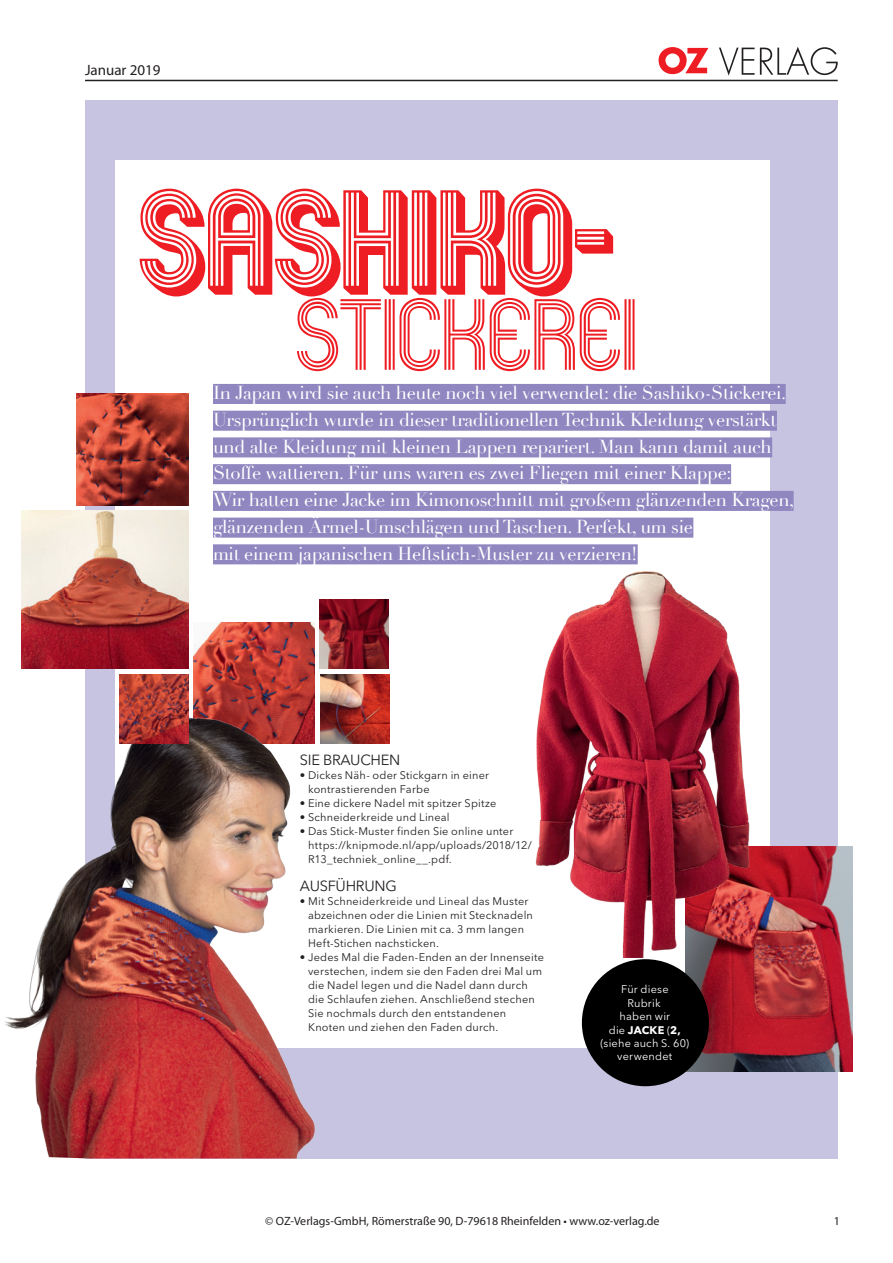
<style>
.page{position:relative;width:893px;height:1263px;background:#fff}
.page>*{position:absolute;margin:0;border:0;box-sizing:border-box;transform-origin:0 0}
.t1{font:127.65px "Mexcellent 3 D";letter-spacing:-.015em;color:#ee1d23}
.t2{font:88.65px "Mexcellent";letter-spacing:-.015em;color:#ee1d23}
.t3{font:18.45px/26.7px "Didot";letter-spacing:-.02em;color:#fff}
.t4{font:15px "Myriad Pro";color:#231f20}
.t5{font:14.55px "Avenir Next LT Pro";letter-spacing:-.02em;color:#231f20}
.t6{font:12px "Myriad Pro";color:#231f20}
.t7{font:10.95px/14px "Avenir Next LT Pro";letter-spacing:.02em;color:#231f20}
.t8{font:10.95px/13.4px "Avenir Next LT Pro";letter-spacing:.015em;color:#fff;text-align:center}
.s1{font-weight:700}
</style>
<div class="page">
<hr style="left:85px;top:80px;width:753px;height:1px;background:#231f20">
<svg style="left:659px;top:47px;width:49px;height:27px"></svg>
<svg style="left:719px;top:47px;width:119px;height:29px"></svg>
<div style="left:85px;top:100px;width:753px;height:1059px;background:#c6c4e1"></div>
<div style="left:115px;top:160px;width:654px;height:887px;background:#fff"></div>
<img style="left:22px;top:510px;width:167px;height:158px">
<img style="left:319px;top:599px;width:69px;height:69px">
<img style="left:320px;top:674px;width:69px;height:69px">
<img style="left:77px;top:393px;width:111px;height:113px">
<img style="left:193px;top:622px;width:121px;height:87px">
<img style="left:4px;top:709px;width:316px;height:449px">
<img style="left:686px;top:847px;width:166px;height:224px">
<img style="left:120px;top:674px;width:69px;height:69px">
<img style="left:457px;top:519px;width:335px;height:439px">
<div style="left:213px;top:384px;width:573px;height:20px;background:#9087c0"></div>
<div style="left:213px;top:411px;width:564px;height:20px;background:#9087c0"></div>
<div style="left:213px;top:437px;width:559px;height:20px;background:#9087c0"></div>
<div style="left:213px;top:464px;width:518px;height:20px;background:#9087c0"></div>
<div style="left:213px;top:491px;width:581px;height:20px;background:#9087c0"></div>
<div style="left:213px;top:518px;width:480px;height:20px;background:#9087c0"></div>
<div style="left:213px;top:544px;width:425px;height:20px;background:#9087c0"></div>
<div style="left:582px;top:959px;width:127px;height:127px;background:#000;border-radius:50%"></div>
<h3 class="t4" style="left:85px;top:62px;width:77px">Januar 2019</h3>
<h1 class="t1" style="left:134px;top:164px;width:480px">SASHIKO-</h1>
<h2 class="t2" style="left:294px;top:280px;width:345px">STICKEREI</h2>
<p class="t3" style="left:213px;top:380px;width:583px">In Japan wird sie auch heute noch viel verwendet: die Sashiko-Stickerei.<br>Ursprünglich wurde in dieser traditionellen Technik Kleidung verstärkt und alte Kleidung mit kleinen Lappen repariert. Man kann damit auch Stoffe wattieren. Für uns waren es zwei Fliegen mit einer Klappe:<br>Wir hatten eine Jacke im Kimonoschnitt mit großem glänzenden Kragen, glänzenden Ärmel-Umschlägen und Taschen. Perfekt, um sie<br>mit einem japanischen Heftstich-Muster zu verzieren!</p>
<h3 class="t5" style="left:300px;top:751px;width:102px">Sie brauchen</h3>
<p class="t7" style="left:308px;top:768px;width:182px;text-indent:-8px">• Dickes Näh- oder Stickgarn in einer kontrastierenden Farbe</p>
<p class="t7" style="left:300px;top:796px;width:198px">• Eine dickere Nadel mit spitzer Spitze</p>
<p class="t7" style="left:300px;top:810px;width:151px">• Schneiderkreide und Lineal</p>
<p class="t7" style="left:308px;top:824px;width:225px;text-indent:-8px">• Das Stick-Muster finden Sie online unter https://knipmode.nl/app/uploads/2018/12/<br>R13_techniek_online__.pdf.</p>
<h3 class="t5" style="left:300px;top:878px;width:98px">Ausführung</h3>
<p class="t7" style="left:308px;top:894px;width:226px;text-indent:-8px">• Mit Schneiderkreide und Lineal das Muster abzeichnen oder die Linien mit Stecknadeln markieren. Die Linien mit ca. 3 mm langen<br>H eft-Stichen nachsticken.</p>
<p class="t7" style="left:308px;top:950px;width:237px;text-indent:-8px">• Jedes Mal die Faden-Enden an der I nnenseite verstechen, indem sie den Faden drei Mal um die Nadel legen und die Nadel dann durch die Schlaufen ziehen. Anschließend stechen Sie nochmals durch den entstandenen Knoten und ziehen den Faden durch.</p>
<p class="t8" style="left:600px;top:983px;width:90px">Für diese<br>Rubrik<br>haben wir<br>die <span class="s1">JACKE</span> (<span class="s1">2, </span>(siehe auch S. 60) verwendet</p>
<p class="t6" style="left:265px;top:1214px;width:396px">© OZ-Verlags-GmbH, Römerstraße 90, D-79618 Rheinfelden • www.oz-verlag.de</p>
<p class="t6" style="left:834px;top:1214px;width:8px">1</p>
</div>
